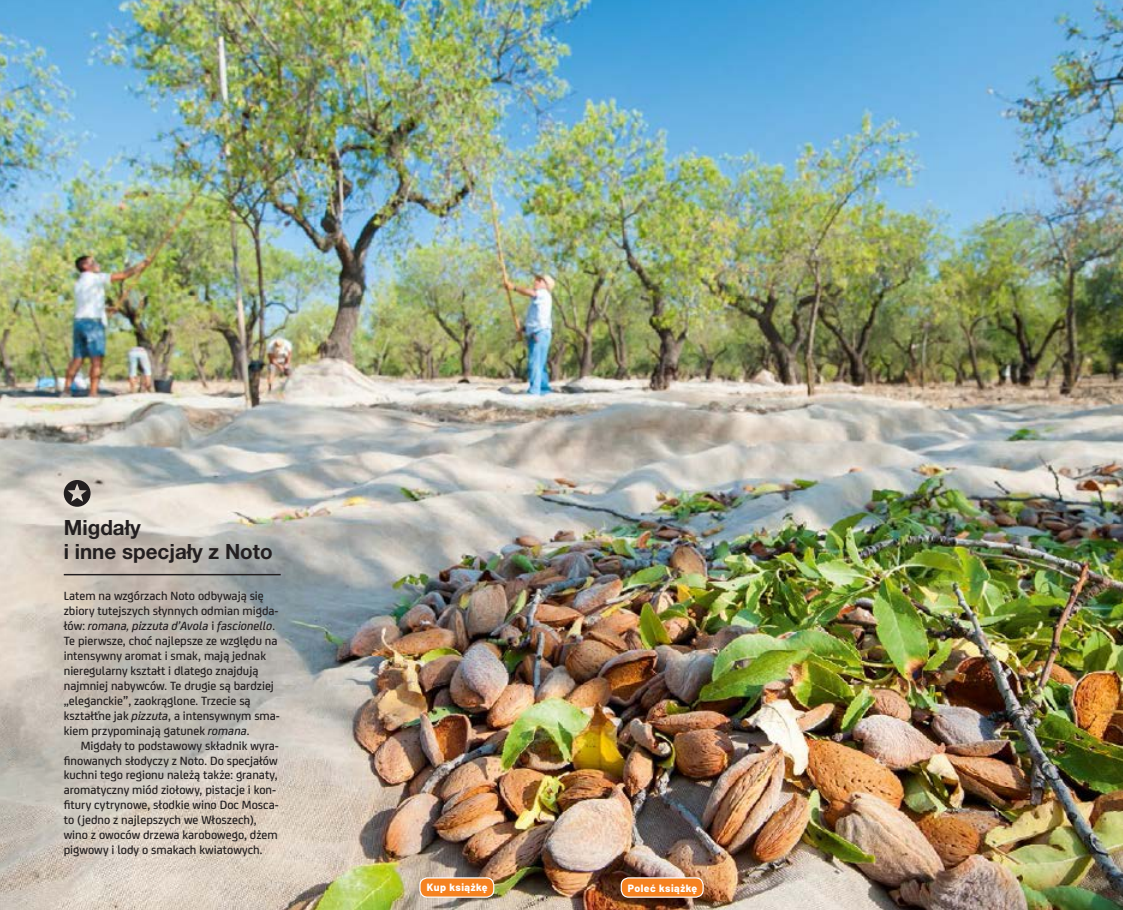
<style>
.page{position:relative;width:1123px;height:910px;background:#fff}
.page>*{position:absolute;margin:0;border:0;box-sizing:border-box;transform-origin:0 0}
.t1{font:700 21px/24px "Helvetica Neue LT Pro";color:#231f20}
.t2{font:500 12.75px/15px "FS Joey";color:#231f20}
.t3{font:800 10.5px "Barlow";letter-spacing:.05em;color:#fff}
.s1{font-style:italic}
</style>
<div class="page">
<img style="left:0;top:0;width:1123px;height:910px">
<hr style="left:64px;top:574px;width:217px;height:1px;background:#231f20">
<svg style="left:64px;top:480px;width:27px;height:27px"></svg>
<div style="left:621px;top:878px;width:82px;height:19px;background:#f58220;border-radius:7px"></div>
<div style="left:620px;top:877px;width:83px;height:21px;border:1px solid #fff;border-radius:7px"></div>
<div style="left:420px;top:878px;width:74px;height:19px;background:#f58220;border-radius:7px"></div>
<div style="left:419px;top:877px;width:75px;height:21px;border:1px solid #fff;border-radius:7px"></div>
<h1 class="t1" style="left:64px;top:515px;width:210px">Migdały<br>i inne specjały z Noto</h1>
<p class="t2" style="left:64px;top:587px;width:218px">Latem na wzgórzach Noto odbywają się zbiory tutejszych słynnych odmian migda&shy;łów: <span class="s1">romana, pizzuta d’Avola</span> i <span class="s1">fascionello</span>.<br>Te pierwsze, choć najlepsze ze względu na intensywny aromat i smak, mają jednak nieregularny kształt i dlatego znajdują najmniej nabywców. Te drugie są bardziej „eleganckie”, zaokrąglone. Trzecie są kształtne jak <span class="s1">pizzuta</span>, a intensywnym sma&shy;kiem przypominają gatunek <span class="s1">romana</span>.</p>
<p class="t2" style="left:64px;top:737px;width:217px;text-indent:17px">Migdały to podstawowy składnik wyra&shy;finowanych słodyczy z Noto. Do specjałów kuchni tego regionu należą także: granaty, aromatyczny miód ziołowy, pistacje i kon&shy;fitury cytrynowe, słodkie wino Doc Mosca&shy;to (jedno z najlepszych we Włoszech), wino z owoców drzewa karobowego, dżem pigwowy i lody o smakach kwiatowych.</p>
<p class="t3" style="left:427px;top:879px;width:62px">Kup książkę</p>
<p class="t3" style="left:628px;top:880px;width:71px">Poleć książkę</p>
</div>
